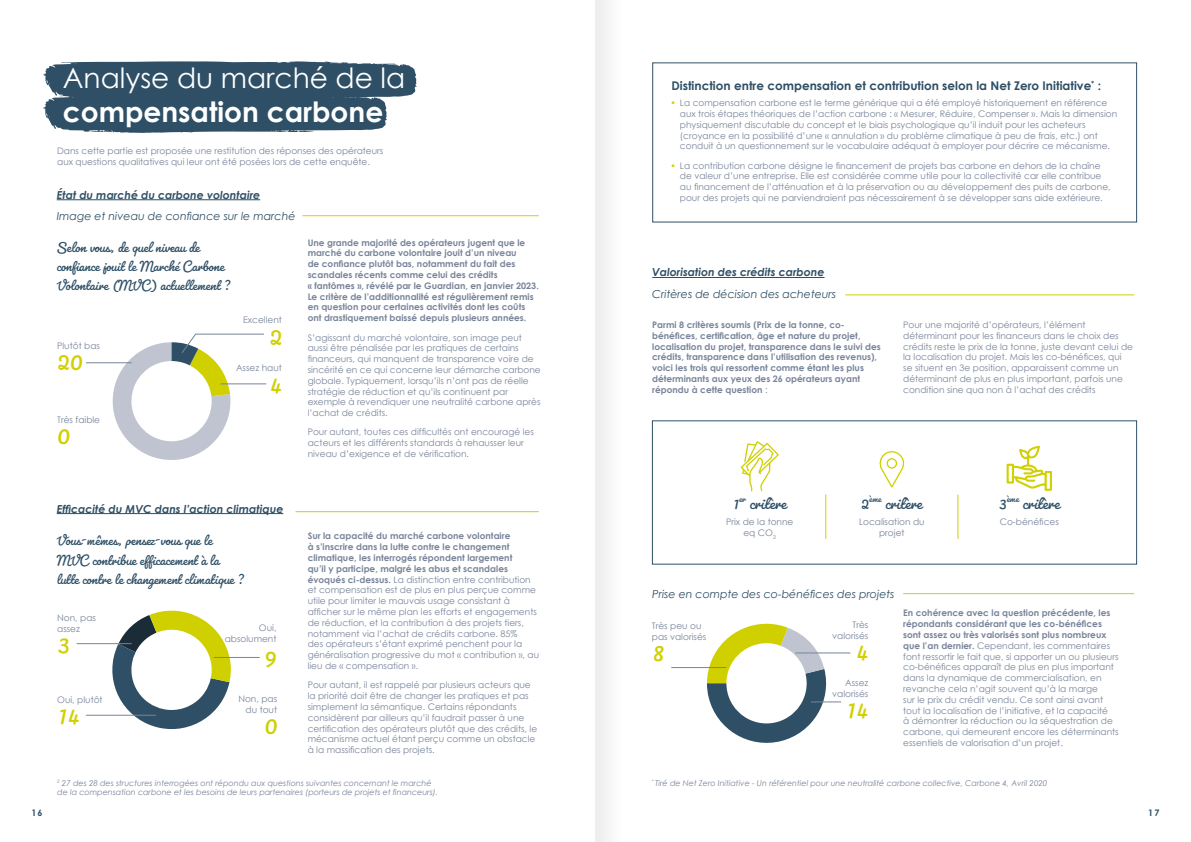
<style>
.page{position:relative;width:1191px;height:842px;background:#fff}
.page>*{position:absolute;margin:0;border:0;box-sizing:border-box;transform-origin:0 0}
.t1{font:30px "Pacifico";color:#d0d000}
.t2{font:28px "Century Gothic";color:#fff}
.t3{font:700 28px "Century Gothic";color:#fff}
.t4{font:19px "Pacifico";color:#2e4f65}
.t5{font:16px/19.2px "Pacifico";color:#2e4f65}
.t6{font:700 12px "Century Gothic";color:#2e4f65}
.t7{font:italic 11px "Century Gothic";color:#2e4f65}
.t8{font:italic 700 11px "Century Gothic";color:#2e4f65}
.t9{font:9px/10.8px "Century Gothic";color:#78849a}
.t10{font:700 9px/10.8px "Century Gothic";color:#78849a}
.t11{font:700 9px "Century Gothic";color:#2e4f65}
.t12{font:italic 8px/9.6px "Century Gothic";color:#78849a}
.s1{font-weight:700}
.s2{font-family:"Open Sans";font-weight:700;color:#d0d000}
.s3{font-weight:400}
</style>
<div class="page">
<svg style="left:43px;top:61px;width:374px;height:72px;background:#446175"></svg>
<svg style="left:707px;top:624px;width:125px;height:119px"></svg>
<hr style="left:57px;top:199px;width:203px;height:1px;background:#2e4f65">
<hr style="left:652px;top:277px;width:172px;height:1px;background:#2e4f65">
<hr style="left:57px;top:513px;width:226px;height:1px;background:#2e4f65">
<svg style="left:109px;top:334px;width:155px;height:126px"></svg>
<hr style="left:221px;top:384px;width:45px;height:1px;background:#78849a">
<hr style="left:214px;top:657px;width:45px;height:1px;background:#78849a">
<hr style="left:86px;top:362px;width:45px;height:1px;background:#78849a">
<hr style="left:77px;top:643px;width:54px;height:1px;background:#78849a">
<hr style="left:86px;top:715px;width:70px;height:1px;background:#78849a">
<hr style="left:811px;top:702px;width:30px;height:1px;background:#78849a">
<hr style="left:795px;top:653px;width:55px;height:1px;background:#78849a">
<hr style="left:671px;top:667px;width:55px;height:1px;background:#78849a">
<hr style="left:825px;top:494px;width:1px;height:45px;background:#d0d000">
<hr style="left:957px;top:494px;width:1px;height:45px;background:#d0d000">
<hr style="left:302px;top:215px;width:237px;height:1px;background:#d0d000">
<hr style="left:845px;top:294px;width:289px;height:1px;background:#d0d000">
<hr style="left:903px;top:593px;width:231px;height:1px;background:#d0d000">
<hr style="left:295px;top:511px;width:244px;height:1px;background:#d0d000">
<svg style="left:740px;top:441px;width:39px;height:50px"></svg>
<svg style="left:879px;top:450px;width:26px;height:38px"></svg>
<svg style="left:1007px;top:446px;width:44px;height:44px"></svg>
<div style="left:726px;top:643px;width:80px;height:80px;background:#fff;border-radius:50%"></div>
<div style="left:131px;top:361px;width:81px;height:80px;background:#fff;border-radius:50%"></div>
<svg style="left:107px;top:610px;width:124px;height:119px"></svg>
<div style="left:595px;top:0;width:34px;height:842px;background:#f7f7f7"></div>
<h2 class="t2" style="left:63px;top:66px;width:344px">Analyse du marché de la</h2>
<h2 class="t3" style="left:63px;top:99px;width:322px">compensation carbone</h2>
<p class="t9" style="left:57px;top:146px;width:328px">Dans cette partie est proposée une restitution des réponses des opérateurs aux questions qualitatives qui leur ont été posées lors de cette enquête.</p>
<p class="t8" style="left:57px;top:190px;width:205px">État du marché du carbone volontaire</p>
<p class="t7" style="left:57px;top:209px;width:240px">Image et niveau de confiance sur le marché</p>
<h3 class="t5" style="left:57px;top:239px;width:175px">Selon vous, de quel niveau de confiance jouit le Marché Carbone<br>Volontaire (MVC) actuellement ?</h3>
<p class="t9" style="left:57px;top:341px;width:44px">Plutôt bas</p>
<h1 class="t1" style="left:57px;top:349px;width:27px">20</h1>
<p class="t9" style="left:57px;top:415px;width:44px">Très faible</p>
<h1 class="t1" style="left:57px;top:423px;width:14px">0</h1>
<p class="t9" style="left:243px;top:315px;width:40px">Excellent</p>
<h1 class="t1" style="left:269px;top:323px;width:14px">2</h1>
<p class="t9" style="left:236px;top:363px;width:47px">Assez haut</p>
<h1 class="t1" style="left:269px;top:371px;width:14px">4</h1>
<p class="t10" style="left:308px;top:237px;width:233px">Une grande majorité des opérateurs jugent que le marché du carbone volontaire jouit d’un niveau<br>de confiance plutôt bas, notamment du fait des scandales récents comme celui des crédits<br>« fantômes », révélé par le Guardian, en janvier 2023.<br>Le critère de l’additionnalité est régulièrement remis en question pour certaines activités dont les coûts ont drastiquement baissé depuis plusieurs années.</p>
<p class="t9" style="left:308px;top:333px;width:235px">S’agissant du marché volontaire, son image peut aussi être pénalisée par les pratiques de certains financeurs, qui manquent de transparence voire de sincérité en ce qui concerne leur démarche carbone globale. Typiquement, lorsqu’ils n’ont pas de réelle stratégie de réduction et qu’ils continuent par exemple à revendiquer une neutralité carbone après l’achat de crédits.</p>
<p class="t9" style="left:308px;top:427px;width:228px">Pour autant, toutes ces difficultés ont encouragé les acteurs et les différents standards à rehausser leur niveau d’exigence et de vérification.</p>
<p class="t8" style="left:57px;top:500px;width:228px">Efficacité du MVC dans l’action climatique</p>
<h3 class="t5" style="left:57px;top:533px;width:188px">Vous-mêmes, pensez-vous que le<br>MVC contribue efficacement à la lutte contre le changement climatique ?</h3>
<p class="t9" style="left:57px;top:613px;width:40px">Non, pas assez</p>
<h1 class="t1" style="left:57px;top:631px;width:14px">3</h1>
<p class="t9" style="left:57px;top:695px;width:47px">Oui, plutôt</p>
<h1 class="t1" style="left:57px;top:703px;width:24px">14</h1>
<p class="t9" style="left:225px;top:623px;width:53px;text-align:right">Oui, absolument</p>
<h1 class="t1" style="left:264px;top:642px;width:14px">9</h1>
<p class="t9" style="left:238px;top:694px;width:40px;text-align:right">Non, pas du tout</p>
<h1 class="t1" style="left:265px;top:713px;width:14px">0</h1>
<p class="t9" style="left:308px;top:531px;width:233px"><span class="s1">Sur la capacité du marché carbone volontaire<br>à s’inscrire dans la lutte contre le changement climatique, les interrogés répondent largement<br>qu’il y participe, malgré les abus et scandales évoqués ci-dessus.</span> La distinction entre contribution et compensation est de plus en plus perçue comme utile pour limiter le mauvais usage consistant à afficher sur le même plan les efforts et engagements de réduction, et la contribution à des projets tiers, notamment via l’achat de crédits carbone. 85%<br>des opérateurs s’étant exprimé penchent pour la généralisation progressive du mot « contribution », au lieu de « compensation ».</p>
<p class="t9" style="left:308px;top:680px;width:231px">Pour autant, il est rappelé par plusieurs acteurs que la priorité doit être de changer les pratiques et pas simplement la sémantique. Certains répondants considèrent par ailleurs qu’il faudrait passer à une certification des opérateurs plutôt que des crédits, le mécanisme actuel étant perçu comme un obstacle à la massification des projets.</p>
<h3 class="t6" style="left:671px;top:80px;width:431px">Distinction entre compensation et contribution selon la Net Zero Initiative<sup>*</sup> :</h3>
<p class="t9" style="left:680px;top:98px;width:439px;text-indent:-9px"><span class="s2">•</span> La compensation carbone est le terme générique qui a été employé historiquement en référence aux trois étapes théoriques de l’action carbone : « Mesurer, Réduire, Compenser ». Mais la dimension physiquement discutable du concept et le biais psychologique qu’il induit pour les acheteurs (croyance en la possibilité d’une « annulation » du problème climatique à peu de frais, etc.) ont conduit à un questionnement sur le vocabulaire adéquat à employer pour décrire ce mécanisme.</p>
<p class="t9" style="left:680px;top:160px;width:432px;text-indent:-9px"><span class="s2">•</span> La contribution carbone désigne le financement de projets bas carbone en dehors de la chaîne de valeur d’une entreprise. Elle est considérée comme utile pour la collectivité car elle contribue au financement de l’atténuation et à la préservation ou au développement des puits de carbone, pour des projets qui ne parviendraient pas nécessairement à se développer sans aide extérieure.</p>
<p class="t8" style="left:652px;top:267px;width:174px">Valorisation des crédits carbone</p>
<p class="t7" style="left:652px;top:290px;width:185px">Critères de décision des acheteurs</p>
<p class="t10" style="left:652px;top:320px;width:230px">Parmi 8 critères soumis (Prix de la tonne, co&shy;bénéfices, certification, âge et nature du projet, localisation du projet, transparence dans le suivi des crédits, transparence dans l’utilisation des revenus), voici les trois qui ressortent comme étant les plus déterminants aux yeux des 26 opérateurs ayant répondu à cette question <span class="s3">:</span></p>
<p class="t9" style="left:903px;top:320px;width:231px">Pour une majorité d’opérateurs, l’élément déterminant pour les financeurs dans le choix des crédits reste le prix de la tonne, juste devant celui de la localisation du projet. Mais les co-bénéfices, qui se situent en 3e position, apparaissent comme un déterminant de plus en plus important, parfois une condition sine qua non à l’achat des crédits</p>
<h3 class="t4" style="left:732px;top:495px;width:55px">1<sup>er</sup> critère</h3>
<p class="t9" style="left:726px;top:517px;width:69px;text-align:center">Prix de la tonne eq CO<sub>2</sub></p>
<h3 class="t4" style="left:861px;top:495px;width:63px">2<sup>ème</sup> critère</h3>
<p class="t9" style="left:859px;top:517px;width:67px;text-align:center">Localisation du projet</p>
<p class="t7" style="left:652px;top:586px;width:244px">Prise en compte des co-bénéfices des projets</p>
<h3 class="t4" style="left:998px;top:495px;width:63px">3<sup>ème</sup> critère</h3>
<p class="t9" style="left:999px;top:516px;width:61px">Co-bénéfices</p>
<p class="t9" style="left:652px;top:621px;width:56px">Très peu ou pas valorisés</p>
<h1 class="t1" style="left:652px;top:640px;width:14px">8</h1>
<p class="t9" style="left:832px;top:620px;width:38px;text-align:right">Très valorisés</p>
<h1 class="t1" style="left:856px;top:639px;width:14px">4</h1>
<p class="t9" style="left:832px;top:678px;width:38px;text-align:right">Assez valorisés</p>
<h1 class="t1" style="left:846px;top:697px;width:24px">14</h1>
<p class="t9" style="left:903px;top:608px;width:217px"><span class="s1">En cohérence avec la question précédente, les répondants considérant que les co-bénéfices sont assez ou très valorisés sont plus nombreux que l’an dernier.</span> Cependant, les commentaires font ressortir le fait que, si apporter un ou plusieurs co-bénéfices apparaît de plus en plus important dans la dynamique de commercialisation, en revanche cela n’agit souvent qu’à la marge<br>sur le prix du crédit vendu. Ce sont ainsi avant tout la localisation de l’initiative, et la capacité<br>à démontrer la réduction ou la séquestration de carbone, qui demeurent encore les déterminants essentiels de valorisation d’un projet.</p>
<p class="t12" style="left:57px;top:778px;width:382px"><sup>2</sup> 27 des 28 des structures interrogées ont répondu aux questions suivantes concernant le marché de la compensation carbone et les besoins de leurs partenaires (porteurs de projets et financeurs).</p>
<p class="t12" style="left:652px;top:778px;width:397px"><sup>*</sup> Tiré de Net Zero Initiative - Un référentiel pour une neutralité carbone collective, Carbone 4, Avril 2020</p>
<p class="t11" style="left:31px;top:809px;width:13px">16</p>
<p class="t11" style="left:1148px;top:809px;width:13px">17</p>
</div>
